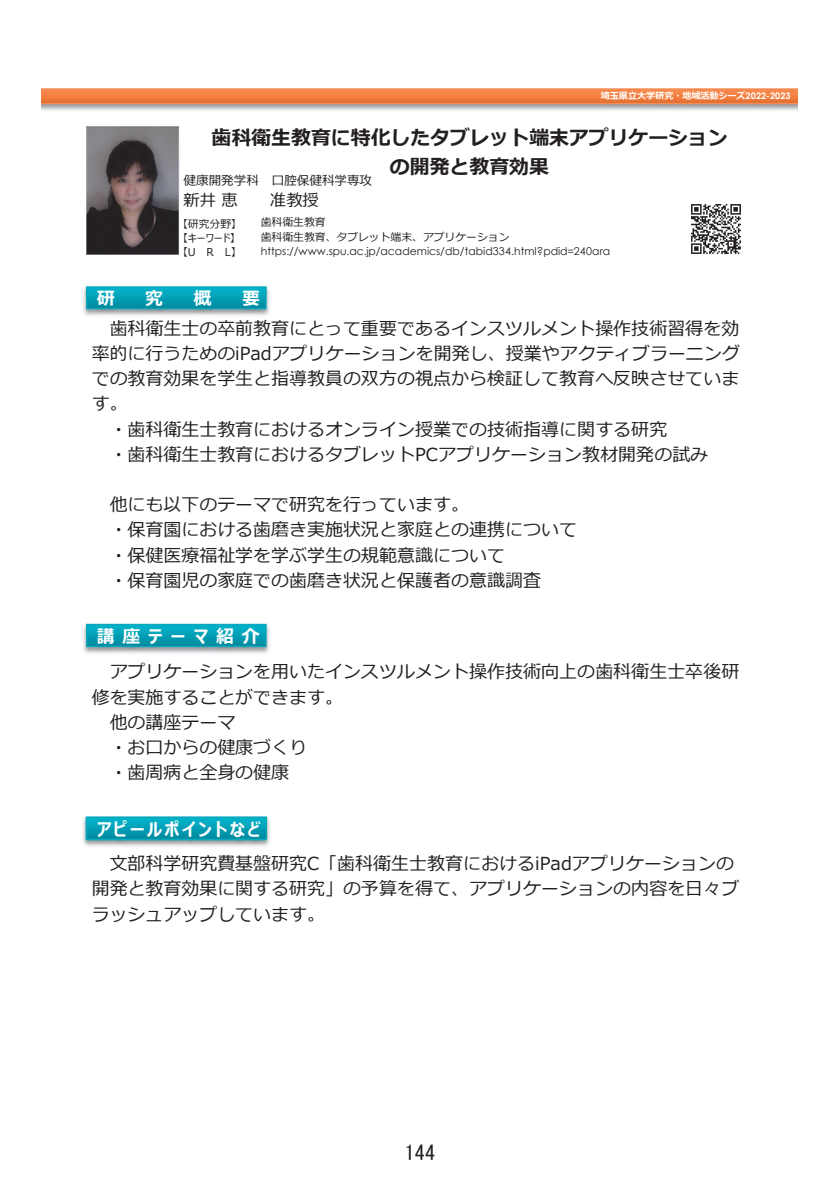
<style>
.page{position:relative;width:840px;height:1191px;background:#fff}
.page>*{position:absolute;margin:0;border:0;box-sizing:border-box;transform-origin:0 0}
.t1{font:20px "MS Gothic";color:#231f20}
.t2{font:700 19.8px/28.6px "Meiryo";color:#231f20;text-align:center}
.t3{font:18px/25.2px "Meiryo";color:#231f20}
.t4{font:700 18px "Meiryo UI";letter-spacing:.115em;color:#fff}
.t5{font:700 18px "Meiryo UI";letter-spacing:.435em;color:#fff}
.t6{font:16.2px "Meiryo";color:#231f20}
.t7{font:12.6px "Meiryo";color:#231f20}
.t8{font:10.8px "Century Gothic";color:#231f20}
.t9{font:10.8px "Meiryo";color:#231f20}
.t10{font:10.8px/14px "Meiryo UI";letter-spacing:.005em;color:#231f20;text-align:justify}
.t11{font:700 9px "Meiryo";color:#fff}
.s1{font-family:"Century Gothic"}
</style>
<div class="page">
<img style="left:42px;top:88px;width:755px;height:23px">
<img style="left:691px;top:204px;width:50px;height:50px">
<img style="left:83px;top:286px;width:187px;height:30px">
<img style="left:83px;top:623px;width:187px;height:31px">
<img style="left:83px;top:816px;width:187px;height:31px">
<svg style="left:86px;top:127px;width:93px;height:128px;background:#5a5355"></svg>
<p class="t11" style="left:600px;top:89px;width:191px">埼⽟県⽴⼤学研究・地域活動シーズ<span class="s1">2022-2023</span></p>
<p class="t2" style="left:211px;top:125px;width:517px">⻭科衛⽣教育に特化したタブレット端末アプリケーションの開発と教育効果</p>
<p class="t7" style="left:183px;top:171px;width:190px">健康開発学科 ⼝腔保健科学専攻</p>
<p class="t9" style="left:261px;top:215px;width:66px">⻭科衛⽣教育</p>
<p class="t6" style="left:183px;top:189px;width:55px">新井恵</p>
<p class="t6" style="left:270px;top:189px;width:50px">准教授</p>
<p class="t9" style="left:261px;top:229px;width:250px">⻭科衛⽣教育、タブレット端末、アプリケーション</p>
<p class="t8" style="left:261px;top:244px;width:351px">https://www.spu.ac.jp/academics/db/tabid334.html?pdid=240ara</p>
<p class="t10" style="left:182px;top:217px;width:55px">【研究分野】【キーワード】【U R L】</p>
<p class="t4" style="left:97px;top:285px;width:19px">研</p>
<p class="t4" style="left:145px;top:285px;width:19px">究</p>
<p class="t4" style="left:193px;top:285px;width:19px">概</p>
<p class="t4" style="left:242px;top:285px;width:19px">要</p>
<p class="t3" style="left:110px;top:316px;width:630px">⻭科衛⽣⼠の卒前教育にとって重要であるインスツルメント操作技術習得を効</p>
<p class="t3" style="left:92px;top:342px;width:649px">率的に⾏うためのiPadアプリケーションを開発し、授業やアクティブラーニング</p>
<p class="t3" style="left:92px;top:367px;width:648px">での教育効果を学⽣と指導教員の双⽅の視点から検証して教育へ反映させていま</p>
<p class="t3" style="left:92px;top:392px;width:37px">す。</p>
<p class="t3" style="left:110px;top:417px;width:559px">・⻭科衛⽣⼠教育におけるオンライン授業での技術指導に関する研究</p>
<p class="t3" style="left:110px;top:443px;width:599px">・⻭科衛⽣⼠教育におけるタブレットPCアプリケーション教材開発の試み</p>
<p class="t3" style="left:110px;top:493px;width:468px">他にも以下のテーマで研究を⾏っています。<br>・保育園における⻭磨き実施状況と家庭との連携について・保健医療福祉学を学ぶ学⽣の規範意識について<br>・保育園児の家庭での⻭磨き状況と保護者の意識調査</p>
<p class="t5" style="left:97px;top:624px;width:164px">講座テーマ紹介</p>
<p class="t3" style="left:110px;top:660px;width:630px">アプリケーションを⽤いたインスツルメント操作技術向上の⻭科衛⽣⼠卒後研</p>
<p class="t3" style="left:92px;top:685px;width:252px">修を実施することができます。</p>
<p class="t3" style="left:110px;top:710px;width:127px">他の講座テーマ</p>
<p class="t3" style="left:110px;top:735px;width:199px">・お⼝からの健康づくり</p>
<p class="t3" style="left:110px;top:761px;width:181px">・⻭周病と全⾝の健康</p>
<p class="t4" style="left:97px;top:816px;width:164px">アピールポイントなど</p>
<p class="t3" style="left:92px;top:852px;width:648px;text-indent:18px">⽂部科学研究費基盤研究C「⻭科衛⽣⼠教育におけるiPadアプリケーションの開発と教育効果に関する研究」の予算を得て、アプリケーションの内容を⽇々ブラッシュアップしています。</p>
<p class="t1" style="left:405px;top:1142px;width:31px">144</p>
</div>
